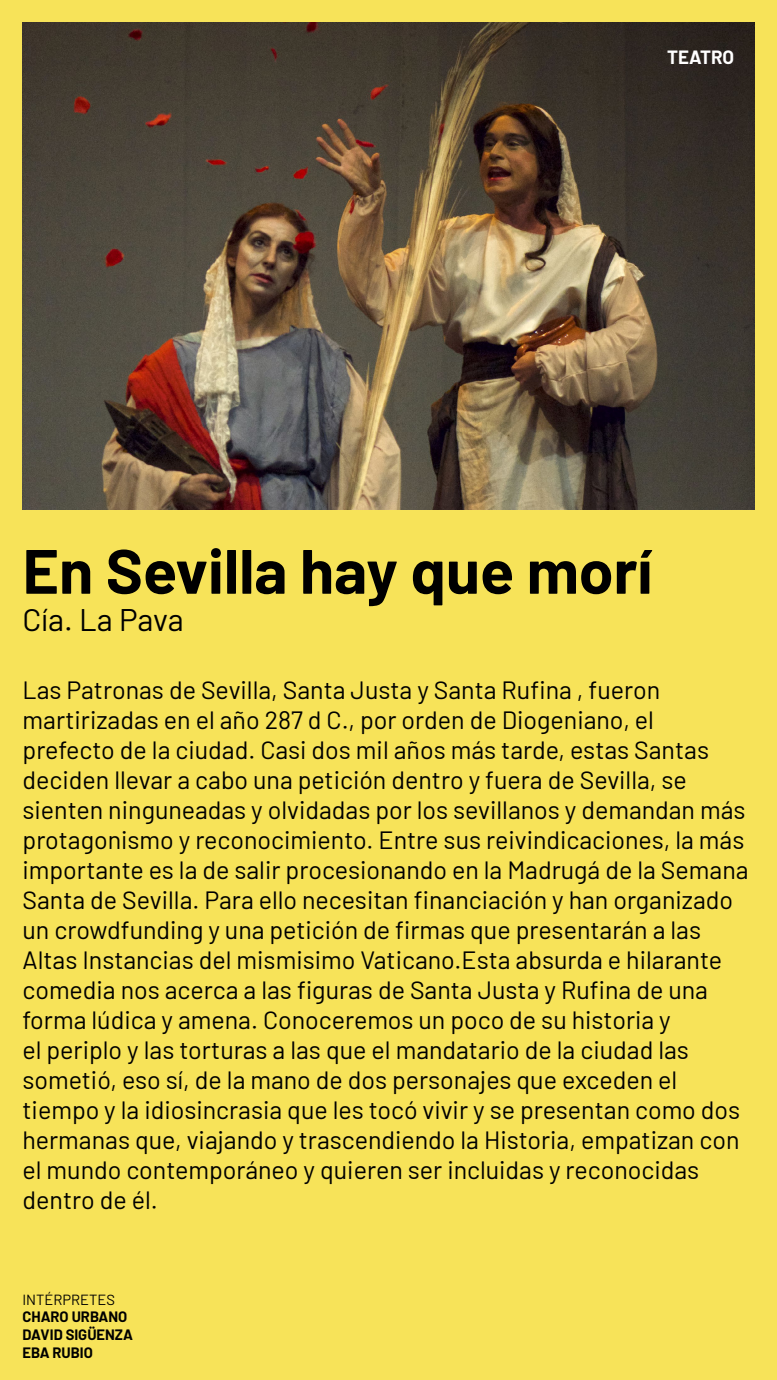
<style>
.page{position:relative;width:777px;height:1380px;background:#fff}
.page>*{position:absolute;margin:0;border:0;box-sizing:border-box;transform-origin:0 0}
.t1{font:700 62.5px "Barlow";color:#000}
.t2{font:31.25px "Barlow";color:#000}
.t3{font:25px/30px "Barlow";color:#000}
.t4{font:700 18.75px "Barlow";color:#fff}
.t5{font:700 14.69px/17.6px "Barlow";color:#000}
.t6{font:14.69px "Barlow";color:#000}
</style>
<div class="page">
<div style="left:1px;top:0;width:775px;height:1380px;background:#f7e359"></div>
<img style="left:22px;top:23px;width:732px;height:487px">
<p class="t4" style="left:667px;top:43px;width:69px">TEATRO</p>
<h1 class="t1" style="left:22px;top:525px;width:631px">En Sevilla hay que morí</h1>
<p class="t2" style="left:22px;top:597px;width:163px">Cía. La Pava</p>
<p class="t3" style="left:22px;top:673px;width:727px">Las Patronas de Sevilla, Santa Justa y Santa Rufina , fueron martirizadas en el año 287 d C., por orden de Diogeniano, el prefecto de la ciudad. Casi dos mil años más tarde, estas Santas deciden llevar a cabo una petición dentro y fuera de Sevilla, se sienten ninguneadas y olvidadas por los sevillanos y demandan más protagonismo y reconocimiento. Entre sus reivindicaciones, la más importante es la de salir procesionando en la Madrugá de la Semana Santa de Sevilla. Para ello necesitan financiación y han organizado un crowdfunding y una petición de firmas que presentarán a las Altas Instancias del mismisimo Vaticano.Esta absurda e hilarante comedia nos acerca a las figuras de Santa Justa y Rufina de una forma lúdica y amena. Conoceremos un poco de su historia y<br>el periplo y las torturas a las que el mandatario de la ciudad las sometió, eso sí, de la mano de dos personajes que exceden el tiempo y la idiosincrasia que les tocó vivir y se presentan como dos hermanas que, viajando y trascendiendo la Historia, empatizan con el mundo contemporáneo y quieren ser incluidas y reconocidas dentro de él.</p>
<p class="t6" style="left:22px;top:1289px;width:94px">INTÉRPRETES</p>
<p class="t5" style="left:22px;top:1307px;width:112px">CHARO URBANO<br>DAVID SIGÜENZA<br>EBA RUBIO</p>
</div>
